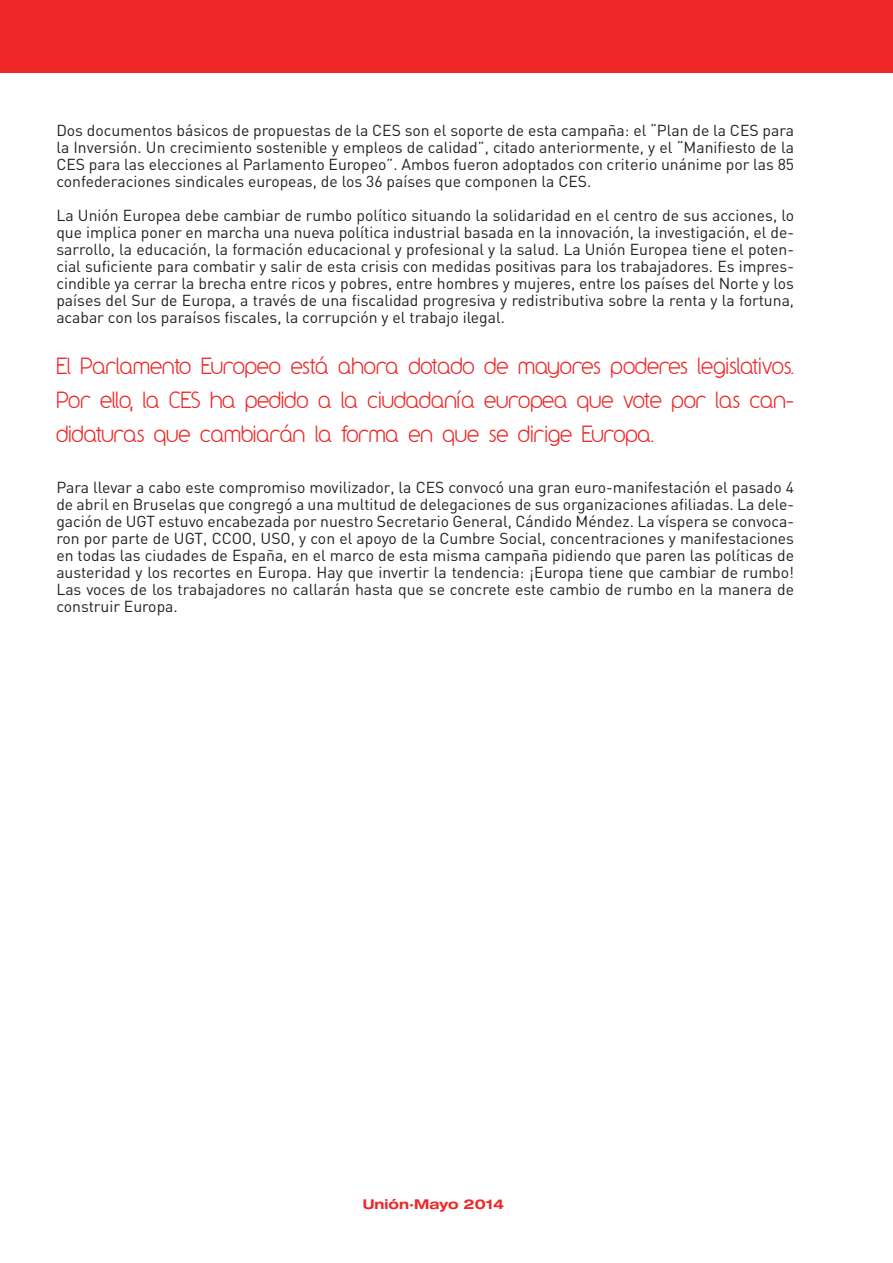
<style>
.page{position:relative;width:893px;height:1263px;background:#fff}
.page>*{position:absolute;margin:0;border:0;box-sizing:border-box;transform-origin:0 0}
._01_texto_general{font:19.5px/34px "Y2 K Neophyte";color:#ed2827;text-align:justify}
._01_texto_general-2{font:15.75px/17px "DIN";color:#231f20;text-align:justify}
.t1{font:700 expanded 13.5px "Helvetica Neue LT Std";color:#ed2827}
</style>
<div class="page">
<hr style="left:0;top:0;width:1px;height:73px;background:#ed2827">
<div style="left:1px;top:0;width:892px;height:73px;background:#ed2827"></div>
<p class="_01_texto_general-2" style="left:56px;top:122px;width:739px">Dos documentos básicos de propuestas de la CES son el soporte de esta campaña: el “Plan de la CES para la Inversión. Un crecimiento sostenible y empleos de calidad”, citado anteriormente, y el “Manifiesto de la CES para las elecciones al Parlamento Europeo”. Ambos fueron adoptados con criterio unánime por las 85 confederaciones sindicales europeas, de los 36 países que componen la CES.</p>
<p class="_01_texto_general-2" style="left:56px;top:207px;width:739px">La Unión Europea debe cambiar de rumbo político situando la solidaridad en el centro de sus acciones, lo que implica poner en marcha una nueva política industrial basada en la innovación, la investigación, el de&shy;sarrollo, la educación, la formación educacional y profesional y la salud. La Unión Europea tiene el poten&shy;cial suficiente para combatir y salir de esta crisis con medidas positivas para los trabajadores. Es impres&shy;cindible ya cerrar la brecha entre ricos y pobres, entre hombres y mujeres, entre los países del Norte y los países del Sur de Europa, a través de una fiscalidad progresiva y redistributiva sobre la renta y la fortuna, acabar con los paraísos fiscales, la corrupción y el trabajo ilegal.</p>
<p class="_01_texto_general" style="left:56px;top:349px;width:739px">El Parlamento Europeo está ahora dotado de mayores poderes legislativos.<br>Por ello, la CES ha pedido a la ciudadanía europea que vote por las can&shy;didaturas que cambiarán la forma en que se dirige Europa.</p>
<p class="_01_texto_general-2" style="left:56px;top:479px;width:739px">Para llevar a cabo este compromiso movilizador, la CES convocó una gran euro-manifestación el pasado 4 de abril en Bruselas que congregó a una multitud de delegaciones de sus organizaciones afiliadas. La dele&shy;gación de UGT estuvo encabezada por nuestro Secretario General, Cándido Méndez. La víspera se convoca&shy;ron por parte de UGT, CCOO, USO, y con el apoyo de la Cumbre Social, concentraciones y manifestaciones en todas las ciudades de España, en el marco de esta misma campaña pidiendo que paren las políticas de austeridad y los recortes en Europa. Hay que invertir la tendencia: ¡Europa tiene que cambiar de rumbo!<br>Las voces de los trabajadores no callarán hasta que se concrete este cambio de rumbo en la manera de construir Europa.</p>
<p class="t1" style="left:363px;top:1195px;width:143px">Unión·Mayo 2014</p>
</div>
